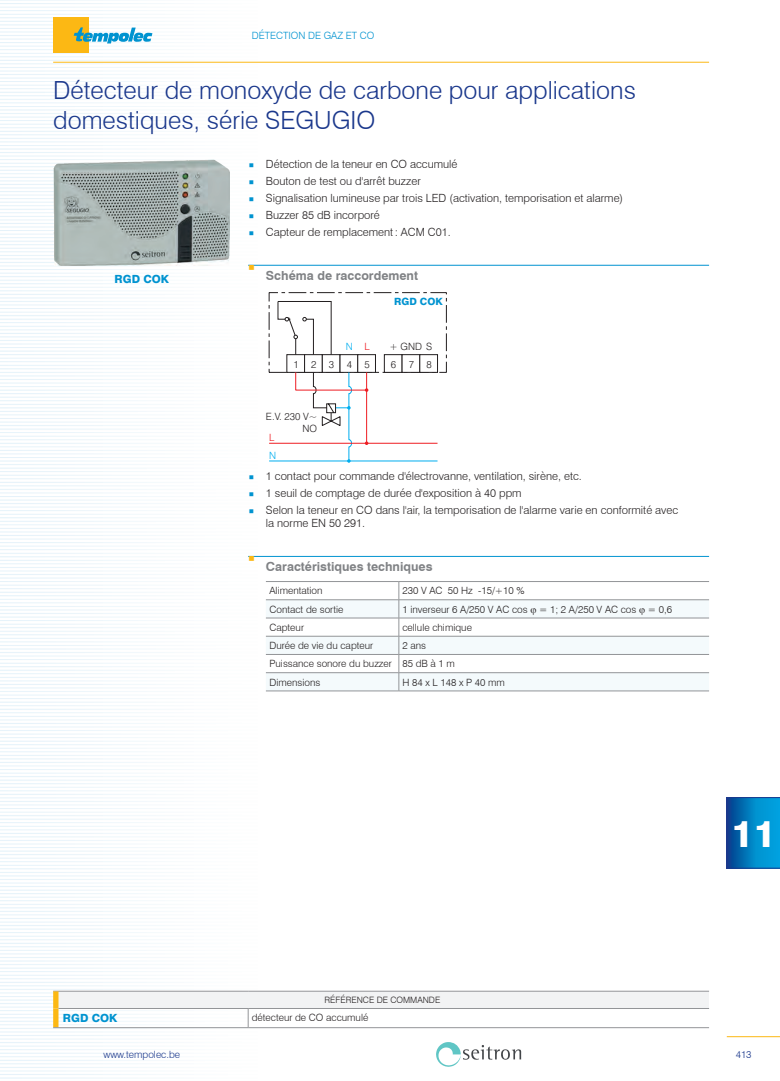
<style>
.page{position:relative;width:780px;height:1081px;background:#fff}
.page>*{position:absolute;margin:0;border:0;box-sizing:border-box;transform-origin:0 0}
.t1{font:800 37.5px "Swiss 721 BT";color:#fff}
.titre11{font:300 25px/30px "Swiss 721 BT";color:#1b388c}
.t2{font:700 12.5px "Swiss 721 BT";color:#808285}
.t3{font:300 11.25px/13.5px "Swiss 721 BT";color:#231f20}
.ref{font:800 11.25px "Swiss 721 BT";color:#0093d0}
.tableau{font:300 10px/17.8px "Swiss 721 BT";color:#231f20;text-align:center}
.t4{font:300 10px "Swiss 721 BT";color:#0093d0}
.t5{font:300 10px "Swiss 721 BT";color:#1b388c}
.t6{font:800 10px "Swiss 721 BT";color:#0093d0}
.t7{font:300 10px/17.8px "Swiss 721 BT";color:#ee1d23}
.t8{font:300 10px "Swiss 721 BT";color:#00aeef}
.tableau_titre{font:300 8.75px "Swiss 721 BT";color:#231f20}
.s1{color:#00aeef}
</style>
<div class="page">
<img style="left:0;top:0;width:780px;height:1079px">
<div style="left:53px;top:18px;width:36px;height:35px;background:#fcb814"></div>
<svg style="left:74px;top:27px;width:78px;height:16px"></svg>
<hr style="left:726px;top:1036px;width:54px;height:1px;background:#fcb814">
<hr style="left:53px;top:62px;width:656px;height:1px;background:#fcb814">
<svg style="left:726px;top:797px;width:54px;height:71px;background:#027bbe"></svg>
<svg style="left:436px;top:1042px;width:85px;height:25px"></svg>
<img style="left:54px;top:159px;width:176px;height:107px">
<hr style="left:248px;top:265px;width:461px;height:1px;background:#0093d0">
<hr style="left:248px;top:556px;width:461px;height:1px;background:#0093d0">
<div style="left:269px;top:293px;width:177px;height:79px;background:#fff"></div>
<div style="left:269px;top:292px;width:177px;height:80px;border:1px dashed #231f20"></div>
<div style="left:287px;top:354px;width:18px;height:18px;background:#fff"></div>
<div style="left:304px;top:354px;width:18px;height:18px;background:#fff;border:1px solid #231f20"></div>
<div style="left:322px;top:354px;width:18px;height:18px;background:#fff;border:1px solid #231f20"></div>
<div style="left:340px;top:354px;width:18px;height:18px;background:#fff;border:1px solid #231f20"></div>
<div style="left:357px;top:354px;width:18px;height:18px;background:#fff;border:1px solid #231f20"></div>
<div style="left:384px;top:354px;width:18px;height:18px;background:#fff;border:1px solid #231f20"></div>
<div style="left:402px;top:354px;width:18px;height:18px;background:#fff;border:1px solid #231f20"></div>
<div style="left:419px;top:354px;width:18px;height:18px;background:#fff;border:1px solid #231f20"></div>
<svg style="left:278px;top:301px;width:53px;height:54px"></svg>
<hr style="left:269px;top:443px;width:168px;height:1px;background:#ee1d23">
<hr style="left:269px;top:461px;width:168px;height:1px;background:#00aeef">
<svg style="left:295px;top:372px;width:73px;height:91px"></svg>
<svg style="left:266px;top:600px;width:443px;height:91px;fill:#f4fafc"></svg>
<hr style="left:266px;top:618px;width:133px;height:1px;background:#939598">
<hr style="left:399px;top:618px;width:310px;height:1px;background:#939598">
<hr style="left:266px;top:636px;width:133px;height:1px;background:#939598">
<hr style="left:399px;top:636px;width:310px;height:1px;background:#939598">
<hr style="left:266px;top:654px;width:133px;height:1px;background:#939598">
<hr style="left:399px;top:654px;width:310px;height:1px;background:#939598">
<svg style="left:398px;top:582px;width:1px;height:109px"></svg>
<hr style="left:266px;top:581px;width:133px;height:1px;background:#939598">
<hr style="left:399px;top:581px;width:310px;height:1px;background:#939598">
<hr style="left:266px;top:599px;width:133px;height:1px;background:#939598">
<hr style="left:399px;top:599px;width:310px;height:1px;background:#939598">
<hr style="left:266px;top:672px;width:133px;height:1px;background:#939598">
<hr style="left:399px;top:672px;width:310px;height:1px;background:#939598">
<hr style="left:266px;top:691px;width:133px;height:1px;background:#939598">
<hr style="left:399px;top:691px;width:310px;height:1px;background:#939598">
<div style="left:56px;top:991px;width:653px;height:17px;background:#f2f3f4"></div>
<svg style="left:248px;top:1009px;width:1px;height:18px"></svg>
<hr style="left:53px;top:991px;width:195px;height:1px;background:#939598">
<hr style="left:248px;top:991px;width:461px;height:1px;background:#939598">
<div style="left:53px;top:991px;width:5px;height:17px;background:#fcb814"></div>
<div style="left:53px;top:1008px;width:5px;height:19px;background:#fcb814"></div>
<hr style="left:53px;top:1027px;width:195px;height:1px;background:#939598">
<hr style="left:248px;top:1027px;width:461px;height:1px;background:#939598">
<hr style="left:58px;top:1008px;width:190px;height:1px;background:#939598">
<hr style="left:248px;top:1008px;width:461px;height:1px;background:#939598">
<svg style="left:249px;top:163px;width:4px;height:4px"></svg>
<svg style="left:249px;top:180px;width:4px;height:4px"></svg>
<svg style="left:249px;top:197px;width:4px;height:4px"></svg>
<svg style="left:249px;top:214px;width:4px;height:4px"></svg>
<svg style="left:249px;top:231px;width:4px;height:4px"></svg>
<svg style="left:249px;top:265px;width:5px;height:5px"></svg>
<svg style="left:249px;top:475px;width:4px;height:4px"></svg>
<svg style="left:249px;top:492px;width:4px;height:4px"></svg>
<svg style="left:249px;top:509px;width:4px;height:4px"></svg>
<svg style="left:249px;top:556px;width:5px;height:5px"></svg>
<svg style="left:530px;top:608px;width:6px;height:7px"></svg>
<svg style="left:639px;top:608px;width:5px;height:7px"></svg>
<p class="t4" style="left:252px;top:30px;width:124px">DÉTECTION DE GAZ ET CO</p>
<p class="titre11" style="left:53px;top:75px;width:584px">Détecteur de monoxyde de carbone pour applications domestiques, série SEGUGIO</p>
<p class="t3" style="left:266px;top:157px;width:193px">Détection de la teneur en CO accumulé</p>
<p class="t3" style="left:266px;top:174px;width:156px">Bouton de test ou d'arrêt buzzer</p>
<p class="t3" style="left:266px;top:191px;width:359px">Signalisation lumineuse par trois LED (activation, temporisation et alarme)</p>
<p class="t3" style="left:266px;top:208px;width:115px">Buzzer 85 dB incorporé</p>
<p class="t3" style="left:266px;top:225px;width:186px">Capteur de remplacement: ACM C01.</p>
<p class="t2" style="left:266px;top:266px;width:154px">Schéma de raccordement</p>
<p class="ref" style="left:114px;top:272px;width:56px">RGD COK</p>
<p class="t8" style="left:346px;top:340px;width:9px">N</p>
<p class="tableau" style="left:293px;top:355px;width:60px">1234</p>
<p class="t7" style="left:364px;top:338px;width:7px">L</p>
<p class="tableau" style="left:364px;top:355px;width:7px">5</p>
<p class="tableau" style="left:266px;top:410px;width:53px;line-height:12px;text-align:right">E.V. 230 V~<br>NO</p>
<p class="t7" style="left:269px;top:428px;width:9px">L<br><span class="s1">N</span></p>
<p class="t6" style="left:394px;top:295px;width:50px">RGD COK</p>
<p class="tableau" style="left:389px;top:338px;width:44px">+ GND S<br>7</p>
<p class="tableau" style="left:391px;top:355px;width:7px">6</p>
<p class="tableau" style="left:426px;top:355px;width:7px">8</p>
<p class="t3" style="left:266px;top:469px;width:317px">1 contact pour commande d'électrovanne, ventilation, sirène, etc.</p>
<p class="t3" style="left:266px;top:486px;width:257px">1 seuil de comptage de durée d'exposition à 40 ppm</p>
<p class="t3" style="left:266px;top:503px;width:414px">Selon la teneur en CO dans l'air, la temporisation de l'alarme varie en conformité avec la norme EN 50 291.</p>
<p class="t2" style="left:266px;top:557px;width:168px">Caractéristiques techniques</p>
<p class="tableau" style="left:269px;top:582px;width:55px">Alimentation</p>
<p class="tableau" style="left:402px;top:582px;width:124px">230 V AC 50 Hz -15/+10 %</p>
<p class="tableau" style="left:269px;top:600px;width:75px">Contact de sortie</p>
<p class="tableau" style="left:402px;top:600px;width:271px">1 inverseur 6 A/250 V AC cos = 1; 2 A/250 V AC cos = 0,6</p>
<p class="tableau" style="left:269px;top:618px;width:36px">Capteur</p>
<p class="tableau" style="left:402px;top:618px;width:71px">cellule chimique</p>
<p class="tableau" style="left:269px;top:636px;width:105px">Durée de vie du capteur</p>
<p class="tableau" style="left:402px;top:636px;width:25px">2 ans</p>
<p class="tableau" style="left:269px;top:655px;width:124px">Puissance sonore du buzzer</p>
<p class="tableau" style="left:402px;top:655px;width:54px">85 dB à 1 m</p>
<p class="tableau" style="left:269px;top:673px;width:52px">Dimensions</p>
<p class="tableau" style="left:402px;top:673px;width:104px">H 84 x L 148 x P 40 mm</p>
<h1 class="t1" style="left:731px;top:811px;width:46px">11</h1>
<p class="tableau_titre" style="left:324px;top:994px;width:117px">RÉFÉRENCE DE COMMANDE</p>
<p class="ref" style="left:63px;top:1011px;width:56px">RGD COK</p>
<p class="tableau" style="left:252px;top:1009px;width:118px">détecteur de CO accumulé</p>
<p class="t5" style="left:103px;top:1048px;width:78px">www.tempolec.be</p>
<p class="t5" style="left:735px;top:1048px;width:17px">413</p>
</div>
